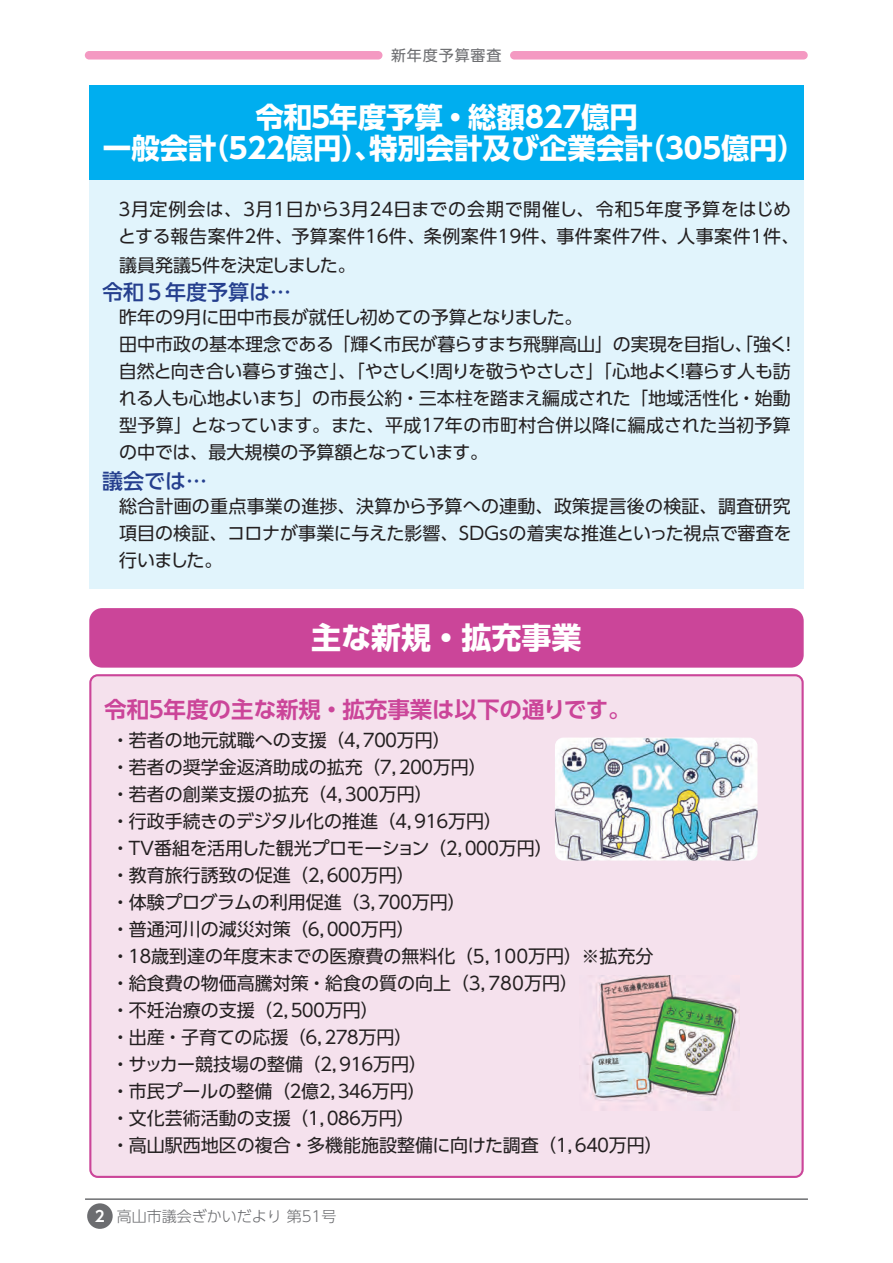
<style>
.page{position:relative;width:893px;height:1263px;background:#fff}
.page>*{position:absolute;margin:0;border:0;box-sizing:border-box;transform-origin:0 0}
.t1{font:700 30px "UD Shin Go Pro";color:#fff}
.t2{font:700 28.5px/31.5px "UD Shin Go Pro";letter-spacing:-.005em;color:#fff;text-align:center}
.t3{font:700 22.5px "UD Shin Go Pro De";color:#cb4599}
.t4{font:500 21px "UD Shin Go Pro";color:#253f8e}
.t5{font:18px/27px "UD Shin Go Pro";color:#231f20}
.t6{font:300 15px "UD Shin Go Pro";color:#6c6d70}
.t7{font:15px "UD Shin Go Pro";letter-spacing:.06em;color:#6c6d70}
.s1{font-family:"UD Shin Go Pro De";font-weight:700;color:#fff}
</style>
<div class="page">
<div style="left:510px;top:51px;width:298px;height:9px;background:#f499c2;border-radius:4px"></div>
<div style="left:85px;top:51px;width:297px;height:9px;background:#f499c2;border-radius:4px"></div>
<hr style="left:85px;top:1198px;width:723px;height:2px;background:#6c6d70">
<div style="left:87px;top:1203px;width:26px;height:26px;background:#6c6d70;border-radius:50%"></div>
<div style="left:89px;top:85px;width:715px;height:96px;background:#00aeef"></div>
<div style="left:89px;top:608px;width:715px;height:60px;background:#cb4599;border-radius:13px"></div>
<div style="left:89px;top:181px;width:715px;height:408px;background:#e1f4fc"></div>
<div style="left:90px;top:675px;width:713px;height:502px;background:#f5e1ed;border-radius:7px"></div>
<div style="left:89px;top:674px;width:715px;height:504px;border:2px solid #cb4599;border-radius:7px"></div>
<img style="left:555px;top:737px;width:202px;height:123px">
<img style="left:585px;top:976px;width:155px;height:135px">
<p class="t7" style="left:391px;top:43px;width:112px">新年度予算審査</p>
<h2 class="t2" style="left:103px;top:101px;width:704px">令和５年度予算・総額827億円<br>一般会計（522億円）、特別会計及び企業会計（305億円）</h2>
<p class="t5" style="left:116px;top:195px;width:685px;line-height:27.8px">３月定例会は、３月１日から３月２４日までの会期で開催し、令和５年度予算をはじめとする報告案件２件、予算案件１６件、条例案件１９件、事件案件７件、人事案件１件、議員発議５件を決定しました。</p>
<p class="t4" style="left:102px;top:275px;width:190px">令和５年度予算は…</p>
<p class="t5" style="left:119px;top:303px;width:680px">昨年の９月に田中市長が就任し初めての予算となりました。<br>田中市政の基本理念である「輝く市民が暮らすまち飛騨高山」の実現を目指し、「強く！自然と向き合い暮らす強さ」、「やさしく！周りを敬うやさしさ」「心地よく！暮らす人も訪れる人も心地よいまち」の市長公約・三本柱を踏まえ編成された「地域活性化・始動型予算」となっています。また、平成１７年の市町村合併以降に編成された当初予算の中では、最大規模の予算額となっています。</p>
<p class="t4" style="left:102px;top:464px;width:106px">議会では…</p>
<p class="t5" style="left:119px;top:492px;width:674px;text-align:justify">総合計画の重点事業の進捗、決算から予算への連動、政策提言後の検証、調査研究項目の検証、コロナが事業に与えた影響、ＳＤＧｓの着実な推進といった視点で審査を行いました。</p>
<h1 class="t1" style="left:311px;top:613px;width:271px">主な新規・拡充事業</h1>
<p class="t3" style="left:104px;top:691px;width:528px">令和５年度の主な新規・拡充事業は以下の通りです。</p>
<p class="t5" style="left:112px;top:726px;width:553px">・若者の地元就職への支援（４，７００万円）<br>・若者の奨学金返済助成の拡充（７，２００万円）<br>・若者の創業支援の拡充（４，３００万円）<br>・行政手続きのデジタル化の推進（４，９１６万円）<br>・ＴＶ番組を活用した観光プロモーション（２，０００万円）<br>・教育旅行誘致の促進（２，６００万円）<br>・体験プログラムの利用促進（３，７００万円）<br>・普通河川の減災対策（６，０００万円）<br>・１８歳到達の年度末までの医療費の無料化（5，100万円）※拡充分・給食費の物価高騰対策・給食の質の向上（3，780万円）<br>・不妊治療の支援（２，５００万円）<br>・出産・子育ての応援（６，２７８万円）<br>・サッカー競技場の整備（２，９１６万円）<br>・市民プールの整備（２億２，３４６万円）<br>・文化芸術活動の支援（１，０８６万円）<br>・高山駅西地区の複合・多機能施設整備に向けた調査（１，６４０万円）</p>
<p class="t6" style="left:95px;top:1204px;width:243px"><span class="s1">2</span> 高山市議会ぎかいだより 第51号</p>
</div>
